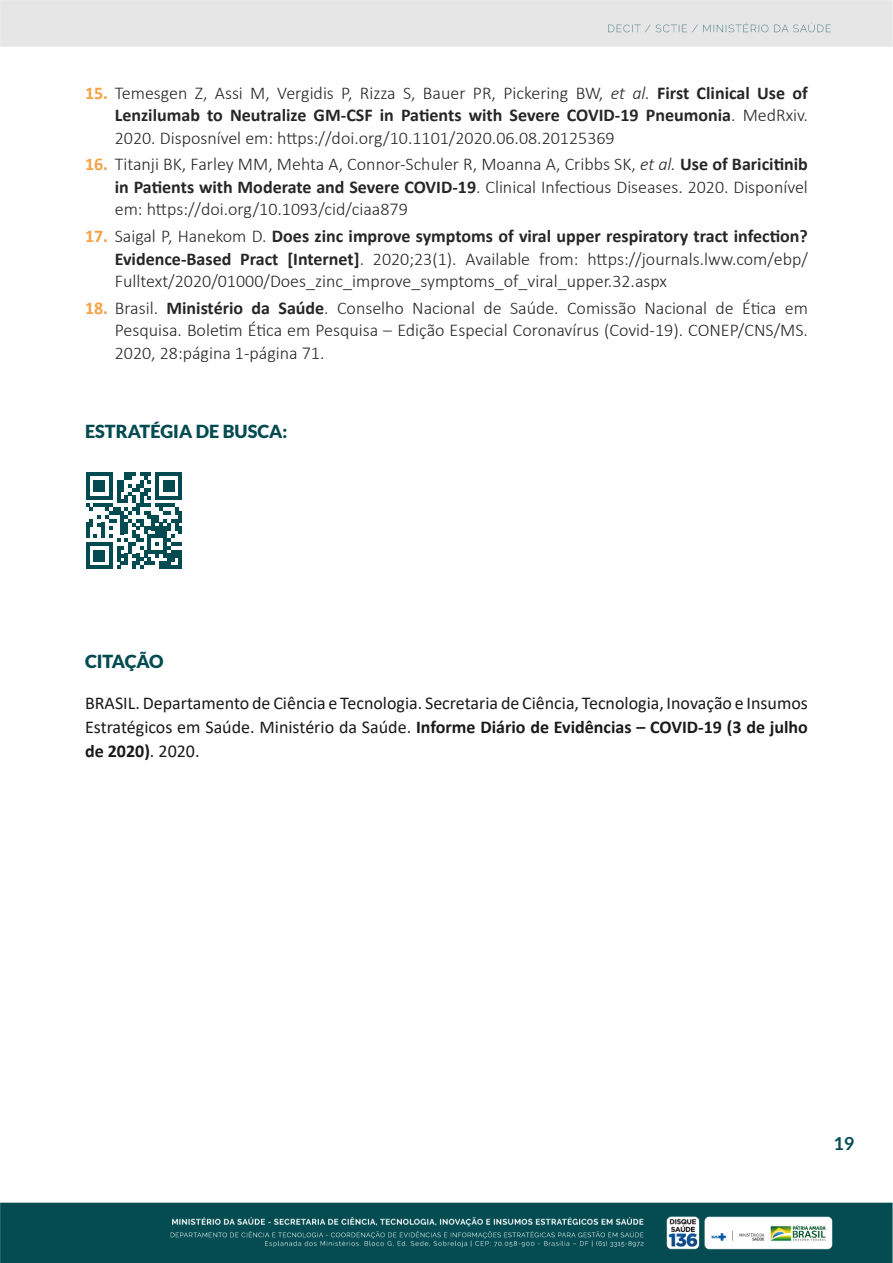
<style>
.page{position:relative;width:893px;height:1263px;background:#fff}
.page>*{position:absolute;margin:0;border:0;box-sizing:border-box;transform-origin:0 0}
.t1{font:300 18px/22.5px "Calibri";color:#262626;text-align:justify}
.t2{font:18px/24px "Calibri";color:#1a1a1a;text-align:justify}
.t3{font:900 18px "Lato";color:#034b51}
.t4{font:700 18px "Lato";color:#034b51}
.s1{font-weight:700;color:#f4a245}
.s2{font-style:italic}
.s3{font-weight:700}
</style>
<div class="page">
<img style="left:0;top:0;width:893px;height:1263px">
<svg style="left:86px;top:472px;width:96px;height:97px"></svg>
<p class="t1" style="left:115px;top:81px;width:695px;text-indent:-30px"><span class="s1">15.</span> Temesgen Z, Assi M, Vergidis P, Rizza S, Bauer PR, Pickering BW, <span class="s2">et al.</span> <span class="s3">First Clinical Use of Lenzilumab to Neutralize GM-CSF in Patients with Severe COVID-19 Pneumonia</span>. MedRxiv.<br>2020. Disposnível em: https://doi.org/10.1101/2020.06.08.20125369</p>
<p class="t1" style="left:115px;top:153px;width:695px;text-indent:-30px"><span class="s1">16.</span> Titanji BK, Farley MM, Mehta A, Connor-Schuler R, Moanna A, Cribbs SK, <span class="s2">et al.</span> <span class="s3">Use of Baricitinib in Patients with Moderate and Severe COVID-19</span>. Clinical Infectious Diseases. 2020. Disponível em: https://doi.org/10.1093/cid/ciaa879</p>
<p class="t1" style="left:115px;top:225px;width:695px;text-indent:-30px"><span class="s1">17.</span> Saigal P, Hanekom D. <span class="s3">Does zinc improve symptoms of viral upper respiratory tract infection?<br>Evidence-Based Pract [Internet]</span>. 2020;23(1). Available from: https://journals.lww.com/ebp/ Fulltext/2020/01000/Does_zinc_improve_symptoms_of_viral_upper.32.aspx</p>
<p class="t1" style="left:115px;top:296px;width:695px;text-indent:-30px"><span class="s1">18.</span> Brasil. <span class="s3">Ministério da Saúde</span>. Conselho Nacional de Saúde. Comissão Nacional de Ética em Pesquisa. Boletim Ética em Pesquisa – Edição Especial Coronavírus (Covid-19). CONEP/CNS/MS.<br>2020, 28:página 1-página 71.</p>
<p class="t3" style="left:85px;top:421px;width:204px">ESTRATÉGIA DE BUSCA:</p>
<p class="t3" style="left:85px;top:650px;width:80px">CITAÇÃO</p>
<p class="t2" style="left:85px;top:690px;width:724px">BRASIL. Departamento de Ciência e Tecnologia. Secretaria de Ciência, Tecnologia, Inovação e Insumos Estratégicos em Saúde. Ministério da Saúde. <span class="s3">Informe Diário de Evidências – COVID-19 (3 de julho de 2020)</span>. 2020.</p>
<p class="t4" style="left:833px;top:1133px;width:22px">19</p>
</div>
